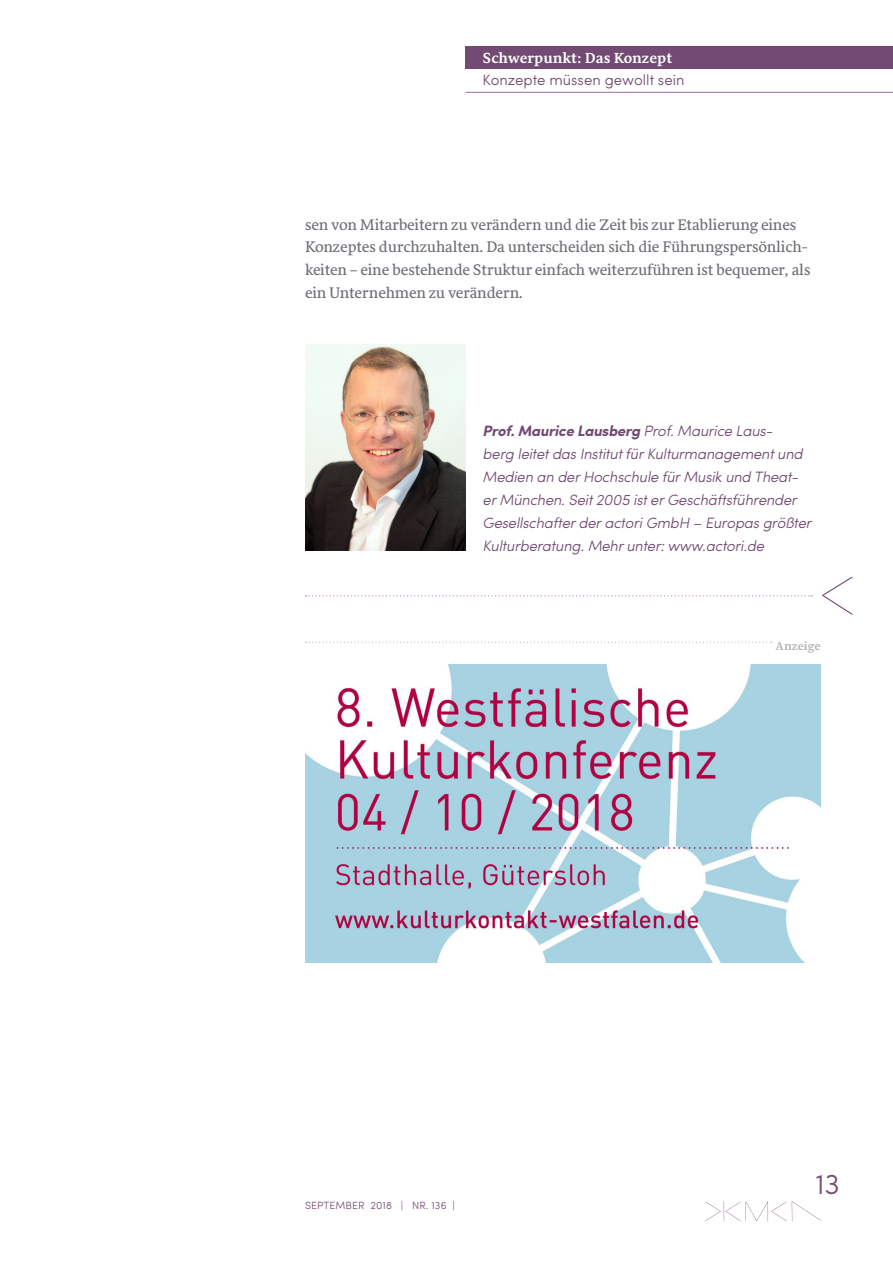
<style>
.page{position:relative;width:893px;height:1263px;background:#fff}
.page>*{position:absolute;margin:0;border:0;box-sizing:border-box;transform-origin:0 0}
.t1{font:300 28.5px "Sofia Pro";color:#724a73}
.t2{font:15.75px/23px "Sirba";letter-spacing:-.01em;color:#6d7076}
.t3{font:italic 300 15px/23px "Sofia Pro";letter-spacing:-.015em;color:#724a73}
.t4{font:300 15px "Sofia Pro";color:#724a73}
.t5{font:700 15px "Sirba";color:#fff}
.t6{font:700 12px "Sirba";color:#b5b5ba}
.t7{font:300 10.5px "Sofia Pro";letter-spacing:.01em;color:#724a73}
.s1{font-weight:700}
</style>
<div class="page">
<svg style="left:705px;top:1201px;width:116px;height:20px"></svg>
<div style="left:466px;top:46px;width:427px;height:23px;background:#724a73"></div>
<hr style="left:466px;top:92px;width:427px;height:1px;background:#af78ae">
<img style="left:305px;top:344px;width:161px;height:207px">
<svg style="left:822px;top:576px;width:31px;height:39px"></svg>
<svg style="left:306px;top:595px;width:506px;height:1px"></svg>
<img style="left:305px;top:664px;width:516px;height:298px">
<svg style="left:306px;top:642px;width:466px;height:1px"></svg>
<p class="t5" style="left:483px;top:46px;width:191px">Schwerpunkt: Das Konzept</p>
<p class="t4" style="left:483px;top:69px;width:203px">Konzepte müssen gewollt sein</p>
<p class="t2" style="left:305px;top:212px;width:507px">sen von Mitarbeitern zu verändern und die Zeit bis zur Etablierung eines Konzeptes durchzuhalten. Da unterscheiden sich die Führungspersönlich&shy;keiten – eine bestehende Struktur einfach weiterzuführen ist bequemer, als ein Unternehmen zu verändern.</p>
<p class="t3" style="left:483px;top:418px;width:330px"><span class="s1">Prof. Maurice Lausberg</span> Prof. Maurice Laus-<br>berg leitet das Institut für Kulturmanagement und Medien an der Hochschule für Musik und Theat&shy;er München. Seit 2005 ist er Geschäftsführender Gesellschafter der actori GmbH – Europas größter Kulturberatung. Mehr unter: www.actori.de</p>
<p class="t6" style="left:775px;top:637px;width:47px">Anzeige</p>
<p class="t7" style="left:305px;top:1197px;width:151px">SEPTEMBER 2018 | NR. 136 |</p>
<h1 class="t1" style="left:815px;top:1163px;width:26px">13</h1>
</div>
